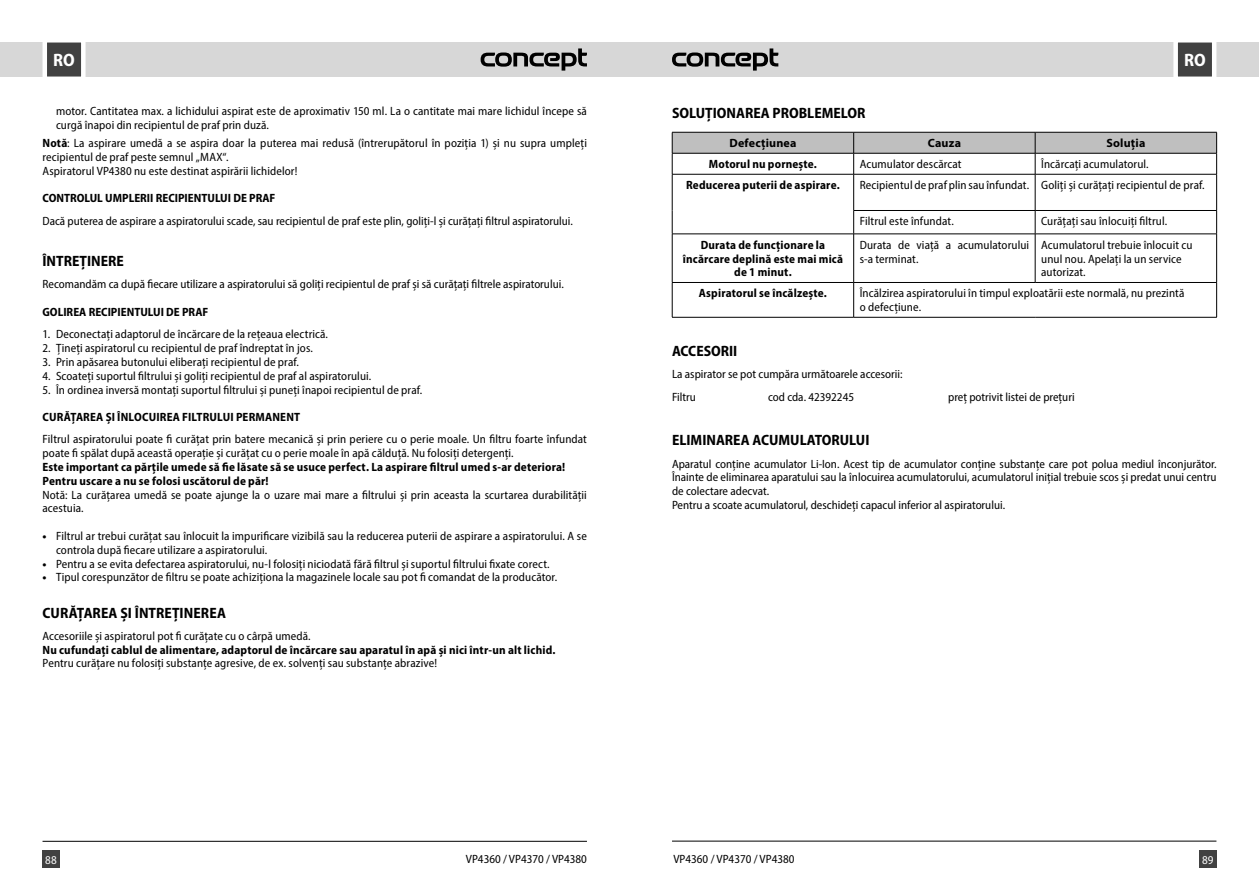
<style>
.page{position:relative;width:1259px;height:893px;background:#fff}
.page>*{position:absolute;margin:0;border:0;box-sizing:border-box;transform-origin:0 0}
.t1{font:700 semi-condensed 18px "Myriad Pro";color:#fff}
.t2{font:700 semi-condensed 15px "Myriad Pro";color:#000}
.t3{font:semi-condensed 12px/13.8px "Myriad Pro";letter-spacing:.005em;color:#000}
.t4{font:700 semi-condensed 12px/13.8px "Myriad Pro";letter-spacing:.015em;color:#000}
.t5{font:700 12px "Myriad Pro";letter-spacing:.015em;color:#000}
.t6{font:semi-condensed 12px "Myriad Pro";color:#fff}
.s1{font-weight:700}
.s2{font-weight:700;font-stretch:normal}
</style>
<div class="page">
<div style="left:629px;top:43px;width:630px;height:34px;background:#d7d7d7"></div>
<div style="left:0;top:43px;width:629px;height:34px;background:#d7d7d7"></div>
<div style="left:43px;top:850px;width:17px;height:17px;background:#414141"></div>
<div style="left:1199px;top:850px;width:17px;height:17px;background:#414141"></div>
<svg style="left:672px;top:48px;width:106px;height:23px"></svg>
<svg style="left:480px;top:48px;width:107px;height:23px"></svg>
<svg style="left:1171px;top:42px;width:47px;height:35px"></svg>
<svg style="left:40px;top:42px;width:48px;height:35px"></svg>
<hr style="left:672px;top:841px;width:544px;height:1px;background:#000">
<hr style="left:43px;top:841px;width:544px;height:1px;background:#000">
<svg style="left:672px;top:132px;width:545px;height:42px"></svg>
<hr style="left:672px;top:174px;width:181px;height:1px;background:#000">
<hr style="left:672px;top:174px;width:1px;height:36px;background:#000">
<hr style="left:853px;top:174px;width:182px;height:1px;background:#000">
<hr style="left:853px;top:174px;width:1px;height:36px;background:#000">
<hr style="left:1035px;top:174px;width:181px;height:1px;background:#000">
<hr style="left:1035px;top:174px;width:1px;height:36px;background:#000">
<hr style="left:1216px;top:174px;width:1px;height:36px;background:#000">
<svg style="left:672px;top:210px;width:1px;height:24px"></svg>
<hr style="left:853px;top:210px;width:182px;height:1px;background:#000">
<svg style="left:853px;top:211px;width:1px;height:23px"></svg>
<hr style="left:1035px;top:210px;width:181px;height:1px;background:#000">
<svg style="left:1035px;top:211px;width:1px;height:23px"></svg>
<svg style="left:1216px;top:211px;width:1px;height:23px"></svg>
<hr style="left:672px;top:234px;width:181px;height:1px;background:#000">
<hr style="left:672px;top:234px;width:1px;height:48px;background:#000">
<hr style="left:853px;top:234px;width:182px;height:1px;background:#000">
<hr style="left:853px;top:234px;width:1px;height:48px;background:#000">
<hr style="left:1035px;top:234px;width:181px;height:1px;background:#000">
<hr style="left:1035px;top:234px;width:1px;height:48px;background:#000">
<hr style="left:1216px;top:234px;width:1px;height:48px;background:#000">
<hr style="left:672px;top:282px;width:181px;height:1px;background:#000">
<hr style="left:672px;top:283px;width:1px;height:34px;background:#000">
<hr style="left:853px;top:282px;width:182px;height:1px;background:#000">
<hr style="left:853px;top:283px;width:1px;height:34px;background:#000">
<hr style="left:1035px;top:282px;width:181px;height:1px;background:#000">
<hr style="left:1216px;top:283px;width:1px;height:34px;background:#000">
<hr style="left:672px;top:317px;width:181px;height:1px;background:#000">
<hr style="left:853px;top:317px;width:182px;height:1px;background:#000">
<hr style="left:1035px;top:317px;width:181px;height:1px;background:#000">
<h1 class="t1" style="left:53px;top:48px;width:23px">RO</h1>
<h1 class="t1" style="left:1184px;top:48px;width:23px">RO</h1>
<p class="t3" style="left:56px;top:104px;width:532px">motor. Cantitatea max. a lichidului aspirat este de aproximativ 150 ml. La o cantitate mai mare lichidul începe să curgă înapoi din recipientul de praf prin duză.</p>
<p class="t3" style="left:43px;top:136px;width:546px"><span class="s1">Notă</span>: La aspirare umedă a se aspira doar la puterea mai redusă (întrerupătorul în poziția 1) și nu supra umpleți recipientul de praf peste semnul „MAX“.<br>Aspiratorul VP4380 nu este destinat aspirării lichidelor!</p>
<p class="t4" style="left:43px;top:191px;width:234px">CONTROLUL UMPLERII RECIPIENTULUI DE PRAF</p>
<p class="t3" style="left:43px;top:214px;width:532px">Dacă puterea de aspirare a aspiratorului scade, sau recipientul de praf este plin, goliți-l și curățați filtrul aspiratorului.</p>
<p class="t2" style="left:43px;top:251px;width:83px">ÎNTREȚINERE</p>
<p class="t3" style="left:43px;top:277px;width:523px">Recomandăm ca după fiecare utilizare a aspiratorului să goliți recipientul de praf și să curățați filtrele aspiratorului.</p>
<p class="t4" style="left:43px;top:305px;width:167px">GOLIREA RECIPIENTULUI DE PRAF</p>
<p class="t3" style="left:43px;top:327px;width:287px">1. Deconectați adaptorul de încărcare de la rețeaua electrică.</p>
<p class="t3" style="left:43px;top:341px;width:272px">2. Țineți aspiratorul cu recipientul de praf îndreptat în jos.</p>
<p class="t3" style="left:43px;top:355px;width:258px">3. Prin apăsarea butonului eliberați recipientul de praf.</p>
<p class="t3" style="left:43px;top:369px;width:330px">4. Scoateți suportul filtrului și goliți recipientul de praf al aspiratorului.</p>
<p class="t3" style="left:43px;top:382px;width:381px">5. În ordinea inversă montați suportul filtrului și puneți înapoi recipientul de praf.</p>
<p class="t4" style="left:43px;top:410px;width:259px">CURĂȚAREA ȘI ÎNLOCUIREA FILTRULUI PERMANENT</p>
<p class="t3" style="left:43px;top:432px;width:546px">Filtrul aspiratorului poate fi curățat prin batere mecanică și prin periere cu o perie moale. Un filtru foarte înfundat poate fi spălat după această operație și curățat cu o perie moale în apă călduță. Nu folosiți detergenți.</p>
<p class="t4" style="left:43px;top:460px;width:524px">Este important ca părțile umede să fie lăsate să se usuce perfect. La aspirare filtrul umed s-ar deteriora!<br>Pentru uscare a nu se folosi uscătorul de păr!</p>
<p class="t3" style="left:43px;top:487px;width:546px">Notă: La curățarea umedă se poate ajunge la o uzare mai mare a filtrului și prin aceasta la scurtarea durabilității acestuia.</p>
<p class="t3" style="left:56px;top:529px;width:532px;text-indent:-14px"><span class="s2">•</span> Filtrul ar trebui curățat sau înlocuit la impurificare vizibilă sau la reducerea puterii de aspirare a aspiratorului. A se controla după fiecare utilizare a aspiratorului.</p>
<p class="t3" style="left:43px;top:556px;width:508px"><span class="s2">•</span> Pentru a se evita defectarea aspiratorului, nu-l folosiți niciodată fără filtrul și suportul filtrului fixate corect.</p>
<p class="t3" style="left:43px;top:570px;width:516px"><span class="s2">•</span> Tipul corespunzător de filtru se poate achiziționa la magazinele locale sau pot fi comandat de la producător.</p>
<p class="t2" style="left:43px;top:603px;width:185px">CURĂȚAREA ȘI ÎNTREȚINEREA</p>
<p class="t3" style="left:43px;top:629px;width:270px">Accesoriile și aspiratorul pot fi curățate cu o cârpă umedă.</p>
<p class="t4" style="left:43px;top:642px;width:514px">Nu cufundați cablul de alimentare, adaptorul de încărcare sau aparatul în apă și nici într-un alt lichid.</p>
<p class="t3" style="left:43px;top:656px;width:396px">Pentru curățare nu folosiți substanțe agresive, de ex. solvenți sau substanțe abrazive!</p>
<p class="t2" style="left:672px;top:103px;width:195px">SOLUȚIONAREA PROBLEMELOR</p>
<p class="t5" style="left:729px;top:135px;width:68px">Defecțiunea</p>
<p class="t5" style="left:928px;top:135px;width:35px">Cauza</p>
<p class="t5" style="left:1106px;top:135px;width:40px">Soluția</p>
<p class="t4" style="left:709px;top:157px;width:110px">Motorul nu pornește.</p>
<p class="t3" style="left:859px;top:157px;width:103px">Acumulator descărcat</p>
<p class="t3" style="left:1041px;top:157px;width:109px">Încărcați acumulatorul.</p>
<p class="t4" style="left:686px;top:178px;width:155px">Reducerea puterii de aspirare.</p>
<p class="t3" style="left:859px;top:178px;width:346px">Recipientul de praf plin sau înfundat. Goliți și curățați recipientul de praf.</p>
<p class="t3" style="left:859px;top:214px;width:96px">Filtrul este înfundat.</p>
<p class="t3" style="left:1041px;top:214px;width:128px">Curățați sau înlocuiți filtrul.</p>
<p class="t4" style="left:683px;top:238px;width:162px;text-align:center">Durata de funcționare la încărcare deplină este mai mică de 1 minut.</p>
<p class="t3" style="left:859px;top:238px;width:171px">Durata de viață a acumulatorului s-a terminat.</p>
<p class="t3" style="left:1041px;top:238px;width:153px">Acumulatorul trebuie înlocuit cu unul nou. Apelați la un service autorizat.</p>
<p class="t4" style="left:699px;top:286px;width:130px">Aspiratorul se încălzește.</p>
<p class="t3" style="left:859px;top:286px;width:326px">Încălzirea aspiratorului în timpul exploatării este normală, nu prezintă o defecțiune.</p>
<p class="t2" style="left:672px;top:341px;width:67px">ACCESORII</p>
<p class="t3" style="left:672px;top:363px;width:232px;line-height:22.4px">La aspirator se pot cumpăra următoarele accesorii:<br>Filtru</p>
<p class="t3" style="left:768px;top:390px;width:87px">cod cda. 42392245</p>
<p class="t3" style="left:948px;top:390px;width:128px">preț potrivit listei de prețuri</p>
<p class="t2" style="left:672px;top:431px;width:199px">ELIMINAREA ACUMULATORULUI</p>
<p class="t3" style="left:672px;top:456px;width:546px">Aparatul conține acumulator Li-Ion. Acest tip de acumulator conține substanțe care pot polua mediul înconjurător.<br>Înainte de eliminarea aparatului sau la înlocuirea acumulatorului, acumulatorul inițial trebuie scos și predat unui centru de colectare adecvat.<br>Pentru a scoate acumulatorul, deschideți capacul inferior al aspiratorului.</p>
<p class="t6" style="left:45px;top:852px;width:13px">88</p>
<p class="t3" style="left:466px;top:851px;width:123px">VP4360 / VP4370 / VP4380</p>
<p class="t3" style="left:673px;top:851px;width:123px">VP4360 / VP4370 / VP4380</p>
<p class="t6" style="left:1202px;top:852px;width:13px">89</p>
</div>
